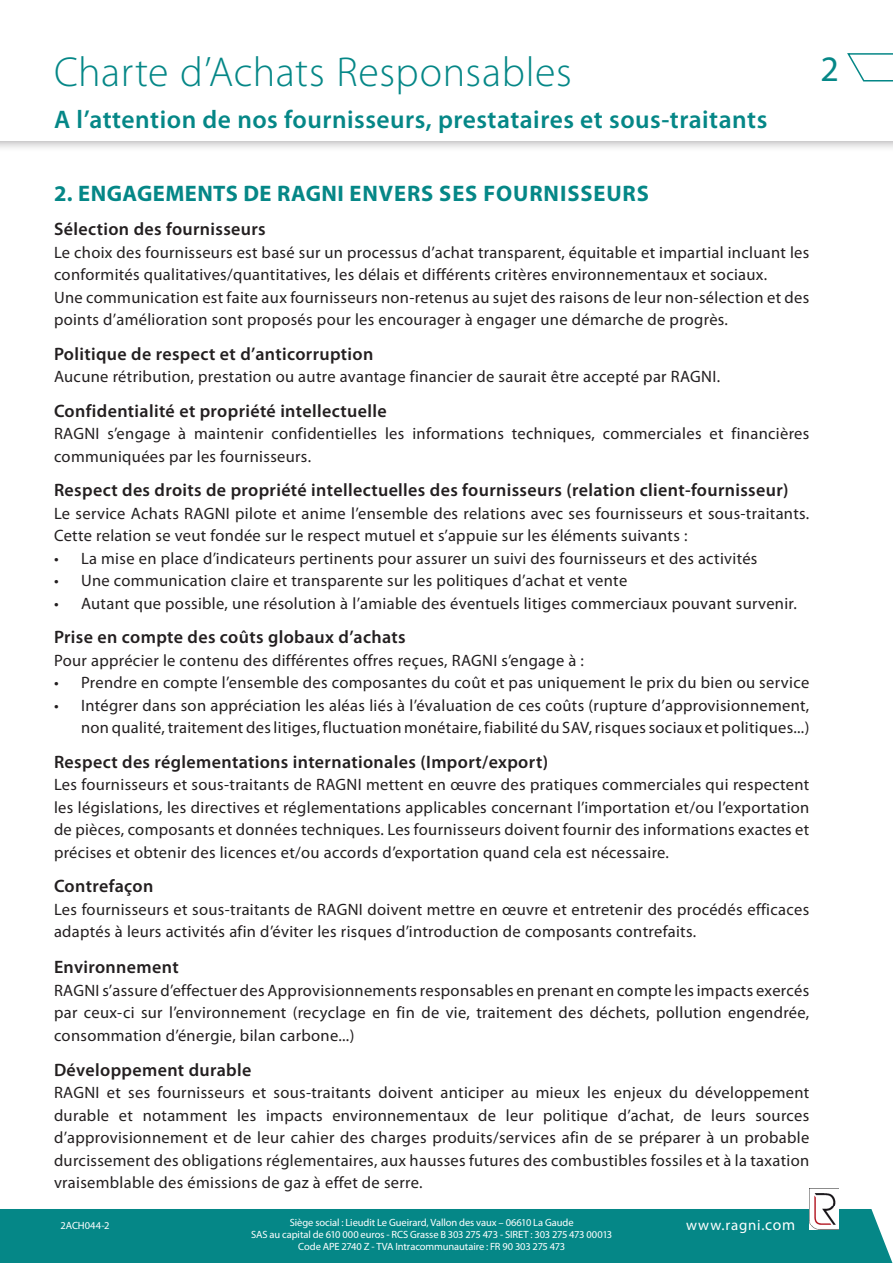
<style>
.page{position:relative;width:893px;height:1263px;background:#fff}
.page>*{position:absolute;margin:0;border:0;box-sizing:border-box;transform-origin:0 0}
.t1{font:300 42px "Myriad Pro";letter-spacing:.01em;color:#058787}
.t2{font:36px "Myriad Pro";color:#058787}
.t3{font:600 25.5px "Myriad Pro";letter-spacing:.02em;color:#058787}
.t4{font:700 22.5px "Myriad Pro";letter-spacing:.04em;color:#058787}
.t5{font:600 18px "Myriad Pro";letter-spacing:.02em;color:#231f20}
.t6{font:16.5px/22.5px "Myriad Pro";letter-spacing:.02em;color:#231f20}
.t7{font:14.85px "Myriad Pro";letter-spacing:.05em;color:#fff}
.t8{font:10.5px/12px "Myriad Pro";letter-spacing:-.01em;color:#fff;text-align:center}
.s1{font-size:15.6px}
</style>
<div class="page">
<div style="left:0;top:0;width:893px;height:152px;background:#231f20;opacity:.4"></div>
<div style="left:0;top:0;width:893px;height:141px;background:#fff"></div>
<div style="left:0;top:1209px;width:893px;height:54px;background:#058787"></div>
<img style="left:809px;top:1188px;width:30px;height:42px">
<svg style="left:847px;top:53px;width:46px;height:29px"></svg>
<h1 class="t1" style="left:54px;top:46px;width:519px">Charte d’Achats Responsables</h1>
<h2 class="t2" style="left:820px;top:47px;width:20px">2</h2>
<p class="t3" style="left:54px;top:103px;width:715px">A l’attention de nos fournisseurs, prestataires et sous-traitants</p>
<p class="t4" style="left:54px;top:179px;width:596px">2. ENGAGEMENTS DE RAGNI ENVERS SES FOURNISSEURS</p>
<p class="t5" style="left:54px;top:218px;width:213px">Sélection des fournisseurs</p>
<p class="t6" style="left:54px;top:241px;width:757px">Le choix des fournisseurs est basé sur un processus d’achat transparent, équitable et impartial incluant les conformités qualitatives/quantitatives, les délais et différents critères environnementaux et sociaux.</p>
<p class="t6" style="left:54px;top:286px;width:757px">Une communication est faite aux fournisseurs non-retenus au sujet des raisons de leur non-sélection et des points d’amélioration sont proposés pour les encourager à engager une démarche de progrès.</p>
<p class="t5" style="left:54px;top:342px;width:321px">Politique de respect et d’anticorruption</p>
<p class="t6" style="left:54px;top:365px;width:668px">Aucune rétribution, prestation ou autre avantage financier de saurait être accepté par RAGNI.</p>
<p class="t5" style="left:54px;top:399px;width:334px">Confidentialité et propriété intellectuelle</p>
<p class="t6" style="left:54px;top:422px;width:757px">RAGNI s’engage à maintenir confidentielles les informations techniques, commerciales et financières communiquées par les fournisseurs.</p>
<p class="t5" style="left:54px;top:479px;width:736px">Respect des droits de propriété intellectuelles des fournisseurs (relation client-fournisseur)</p>
<p class="t6" style="left:54px;top:502px;width:757px">Le service Achats RAGNI pilote et anime l’ensemble des relations avec ses fournisseurs et sous-traitants.<br>Cette relation se veut fondée sur le respect mutuel et s’appuie sur les éléments suivants :</p>
<p class="t6" style="left:54px;top:547px;width:705px">• La mise en place d’indicateurs pertinents pour assurer un suivi des fournisseurs et des activités</p>
<p class="t6" style="left:54px;top:569px;width:575px">• Une communication claire et transparente sur les politiques d’achat et vente</p>
<p class="t6" style="left:54px;top:592px;width:744px">• Autant que possible, une résolution à l’amiable des éventuels litiges commerciaux pouvant survenir.</p>
<p class="t5" style="left:54px;top:626px;width:353px">Prise en compte des coûts globaux d’achats</p>
<p class="t6" style="left:54px;top:649px;width:531px">Pour apprécier le contenu des différentes offres reçues, RAGNI s’engage à :</p>
<p class="t6" style="left:54px;top:671px;width:757px">• Prendre en compte l’ensemble des composantes du coût et pas uniquement le prix du bien ou service</p>
<p class="t6" style="left:54px;top:694px;width:757px;text-align:right">• Intégrer dans son appréciation les aléas liés à l’évaluation de ces coûts (rupture d’approvisionnement, non qualité, traitement des litiges, fluctuation monétaire, fiabilité du SAV, risques sociaux et politiques...)</p>
<p class="t5" style="left:54px;top:750px;width:496px">Respect des réglementations internationales (Import/export)</p>
<p class="t6" style="left:54px;top:773px;width:757px;text-align:justify">Les fournisseurs et sous-traitants de RAGNI mettent en œuvre des pratiques commerciales qui respectent les législations, les directives et réglementations applicables concernant l’importation et/ou l’exportation de pièces, composants et données techniques. Les fournisseurs doivent fournir des informations exactes et précises et obtenir des licences et/ou accords d’exportation quand cela est nécessaire.</p>
<p class="t5" style="left:54px;top:875px;width:101px">Contrefaçon</p>
<p class="t6" style="left:54px;top:898px;width:757px">Les fournisseurs et sous-traitants de RAGNI doivent mettre en œuvre et entretenir des procédés efficaces adaptés à leurs activités afin d’éviter les risques d’introduction de composants contrefaits.</p>
<p class="t5" style="left:54px;top:956px;width:126px">Environnement</p>
<p class="t6" style="left:54px;top:979px;width:757px;text-align:justify">RAGNI s’assure d’effectuer des Approvisionnements responsables en prenant en compte les impacts exercés par ceux-ci sur l’environnement (recyclage en fin de vie, traitement des déchets, pollution engendrée, consommation d’énergie, bilan carbone...)</p>
<p class="t5" style="left:54px;top:1058px;width:199px">Développement durable</p>
<p class="t6" style="left:54px;top:1081px;width:757px;text-align:justify">RAGNI et ses fournisseurs et sous-traitants doivent anticiper au mieux les enjeux du développement durable et notamment les impacts environnementaux de leur politique d’achat, de leurs sources d’approvisionnement et de leur cahier des charges produits/services afin de se préparer à un probable durcissement des obligations réglementaires, aux hausses futures des combustibles fossiles et à la taxation vraisemblable des émissions de gaz à effet de serre.</p>
<p class="t8" style="left:61px;top:1219px;width:50px">2ACH044-2</p>
<p class="t8" style="left:290px;top:1216px;width:285px">Siège social : Lieudit Le Gueirard, Vallon des vaux – 06610 La Gaude</p>
<p class="t7" style="left:686px;top:1216px;width:111px">www.ragni.<span class="s1">com</span></p>
<p class="t8" style="left:251px;top:1228px;width:363px">SAS au capital de 610 000 euros - RCS Grasse B 303 275 473 - SIRET : 303 275 473 00013<br>Code APE 2740 Z - TVA Intracommunautaire : FR 90 303 275 473</p>
</div>
